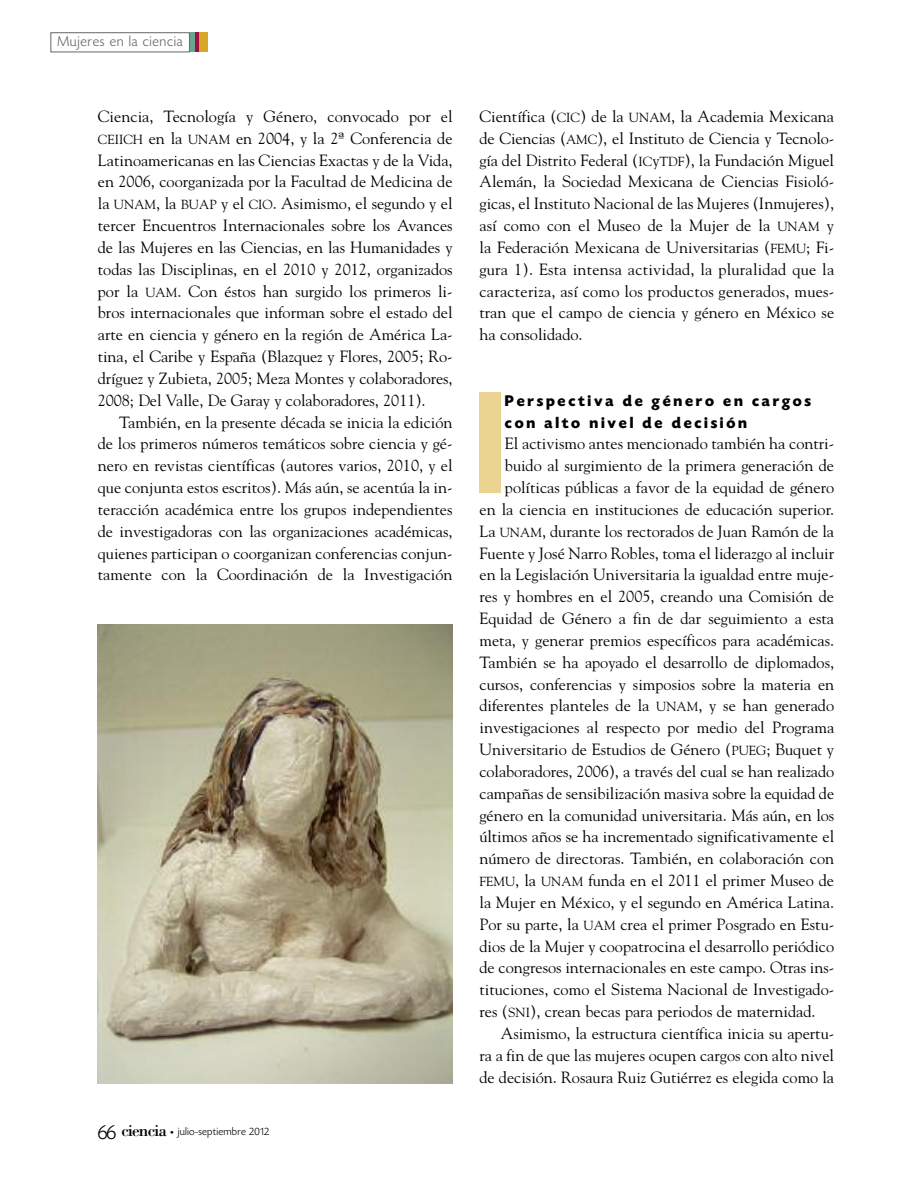
<style>
.page{position:relative;width:915px;height:1191px;background:#fff}
.page>*{position:absolute;margin:0;border:0;box-sizing:border-box;transform-origin:0 0}
.t1{font:17.25px "Bodoni";letter-spacing:-.05em;color:#000}
.t2{font:16.2px/21.8px "Goudy";color:#000;text-align:justify}
.t3{font:700 16.2px/21.8px "Today HEF";letter-spacing:.17em;color:#000}
.t4{font:300 15px "Today HEF";letter-spacing:.045em;color:#666}
.t5{font:300 11.25px "Today HEF";letter-spacing:.025em;color:#000}
.s1{font-size:13.05px}
.s2{font-family:"Today HEF";font-weight:300;font-size:21px}
.s3{font-family:"Officina Sans";font-weight:400;font-size:7.5px}
</style>
<div class="page">
<div style="left:50px;top:32px;width:140px;height:20px;border:1px solid #666"></div>
<div style="left:203px;top:32px;width:5px;height:20px;background:#d7a625"></div>
<hr style="left:199px;top:32px;width:4px;height:20px;background:#d7a625">
<div style="left:194px;top:32px;width:5px;height:20px;background:#9f0f42"></div>
<hr style="left:190px;top:32px;width:4px;height:20px;background:#67a58f">
<div style="left:479px;top:393px;width:21px;height:100px;background:#ebd392"></div>
<img style="left:97px;top:624px;width:355px;height:459px">
<p class="t4" style="left:57px;top:35px;width:127px">Mujeres en la ciencia</p>
<p class="t2" style="left:98px;top:105px;width:356px">Ciencia, Tecnología y Género, convocado por el <span class="s1">CEIICH</span> en la <span class="s1">UNAM</span> en 2004, y la 2ª Conferencia de Latinoamericanas en las Ciencias Exactas y de la Vida, en 2006, coorganizada por la Facultad de Medicina de la <span class="s1">UNAM</span>, la <span class="s1">BUAP</span> y el <span class="s1">CIO</span>. Asimismo, el segundo y el tercer Encuentros Internacionales sobre los Avances de las Mujeres en las Ciencias, en las Humanidades y todas las Disciplinas, en el 2010 y 2012, organizados por la <span class="s1">UAM</span>. Con éstos han surgido los primeros li&shy;bros internacionales que informan sobre el estado del arte en ciencia y género en la región de América La&shy;tina, el Caribe y España (Blazquez y Flores, 2005; Ro&shy;dríguez y Zubieta, 2005; Meza Montes y colaboradores, 2008; Del Valle, De Garay y colaboradores, 2011).</p>
<p class="t2" style="left:98px;top:411px;width:356px;text-indent:21px">También, en la presente década se inicia la edición de los primeros números temáticos sobre ciencia y gé&shy;nero en revistas científicas (autores varios, 2010, y el que conjunta estos escritos). Más aún, se acentúa la in&shy;teracción académica entre los grupos independientes de investigadoras con las organizaciones académicas, quienes participan o coorganizan conferencias conjun&shy;tamente con la Coordinación de la Investigación</p>
<p class="t1" style="left:98px;top:1119px;width:71px"><span class="s2">66</span> ciencia</p>
<p class="t5" style="left:170px;top:1127px;width:100px"><span class="s3">•</span> julio-septiembre 2012</p>
<p class="t2" style="left:479px;top:105px;width:356px">Científica (<span class="s1">CIC</span>) de la <span class="s1">UNAM</span>, la Academia Mexicana de Ciencias (<span class="s1">AMC</span>), el Instituto de Ciencia y Tecnolo&shy;gía del Distrito Federal (<span class="s1">IC</span>y<span class="s1">TDF</span>), la Fundación Miguel Alemán, la Sociedad Mexicana de Ciencias Fisioló&shy;gicas, el Instituto Nacional de las Mujeres (Inmujeres), así como con el Museo de la Mujer de la <span class="s1">UNAM</span> y la Federación Mexicana de Universitarias (<span class="s1">FEMU</span>; Fi&shy;gura 1). Esta intensa actividad, la pluralidad que la caracteriza, así como los productos generados, mues&shy;tran que el campo de ciencia y género en México se ha consolidado.</p>
<p class="t3" style="left:504px;top:391px;width:307px">Perspectiva de género en cargos con alto nivel de decisión</p>
<p class="t2" style="left:504px;top:433px;width:330px">El activismo antes mencionado también ha contri-</p>
<p class="t2" style="left:504px;top:455px;width:330px">buido al surgimiento de la primera generación de</p>
<p class="t2" style="left:504px;top:476px;width:330px">políticas públicas a favor de la equidad de género</p>
<p class="t2" style="left:479px;top:498px;width:356px">en la ciencia en instituciones de educación superior.</p>
<p class="t2" style="left:479px;top:520px;width:356px">La <span class="s1">UNAM</span>, durante los rectorados de Juan Ramón de la</p>
<p class="t2" style="left:479px;top:542px;width:356px">Fuente y José Narro Robles, toma el liderazgo al incluir</p>
<p class="t2" style="left:479px;top:564px;width:356px">en la Legislación Universitaria la igualdad entre muje-</p>
<p class="t2" style="left:479px;top:586px;width:356px">res y hombres en el 2005, creando una Comisión de</p>
<p class="t2" style="left:479px;top:607px;width:356px">Equidad de Género a fin de dar seguimiento a esta</p>
<p class="t2" style="left:479px;top:629px;width:356px">meta, y generar premios específicos para académicas.</p>
<p class="t2" style="left:479px;top:651px;width:356px">También se ha apoyado el desarrollo de diplomados,</p>
<p class="t2" style="left:479px;top:673px;width:356px">cursos, conferencias y simposios sobre la materia en</p>
<p class="t2" style="left:479px;top:695px;width:356px">diferentes planteles de la <span class="s1">UNAM</span>, y se han generado</p>
<p class="t2" style="left:479px;top:717px;width:356px">investigaciones al respecto por medio del Programa</p>
<p class="t2" style="left:479px;top:738px;width:356px">Universitario de Estudios de Género (<span class="s1">PUEG</span>; Buquet y</p>
<p class="t2" style="left:479px;top:760px;width:356px">colaboradores, 2006), a través del cual se han realizado</p>
<p class="t2" style="left:479px;top:782px;width:356px">campañas de sensibilización masiva sobre la equidad de</p>
<p class="t2" style="left:479px;top:804px;width:356px">género en la comunidad universitaria. Más aún, en los</p>
<p class="t2" style="left:479px;top:826px;width:356px">últimos años se ha incrementado significativamente el</p>
<p class="t2" style="left:479px;top:847px;width:356px">número de directoras. También, en colaboración con</p>
<p class="t2" style="left:479px;top:869px;width:356px"><span class="s1">FEMU</span>, la <span class="s1">UNAM</span> funda en el 2011 el primer Museo de</p>
<p class="t2" style="left:479px;top:891px;width:356px">la Mujer en México, y el segundo en América Latina.</p>
<p class="t2" style="left:479px;top:913px;width:356px">Por su parte, la <span class="s1">UAM</span> crea el primer Posgrado en Estu-</p>
<p class="t2" style="left:479px;top:935px;width:356px">dios de la Mujer y coopatrocina el desarrollo periódico</p>
<p class="t2" style="left:479px;top:957px;width:356px">de congresos internacionales en este campo. Otras ins-</p>
<p class="t2" style="left:479px;top:978px;width:356px">tituciones, como el Sistema Nacional de Investigado-</p>
<p class="t2" style="left:479px;top:1000px;width:337px">res (<span class="s1">SNI</span>), crean becas para periodos de maternidad.</p>
<p class="t2" style="left:500px;top:1022px;width:335px">Asimismo, la estructura científica inicia su apertu-</p>
<p class="t2" style="left:479px;top:1044px;width:356px">ra a fin de que las mujeres ocupen cargos con alto nivel</p>
<p class="t2" style="left:479px;top:1066px;width:356px">de decisión. Rosaura Ruiz Gutiérrez es elegida como la</p>
</div>
